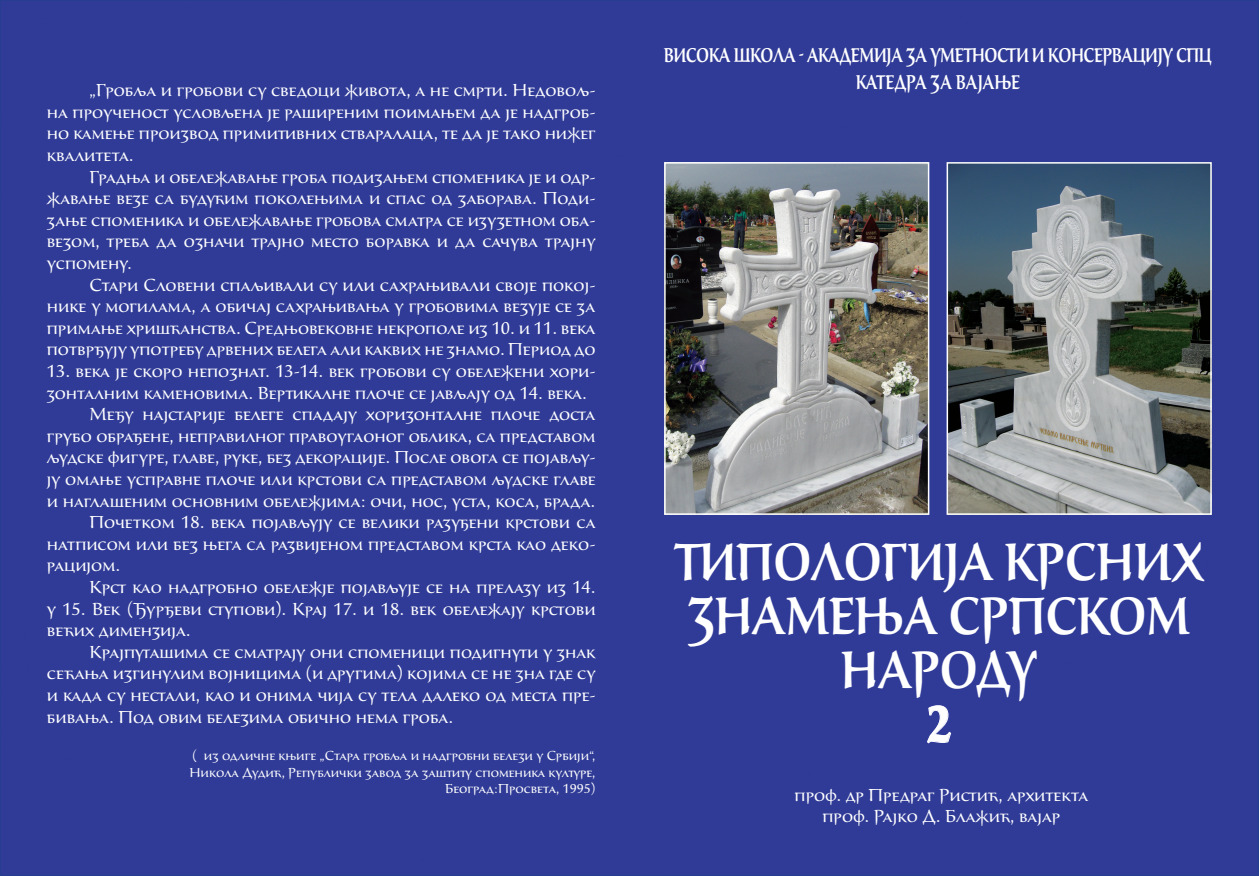
<style>
.page{position:relative;width:1259px;height:876px;background:#fff}
.page>*{position:absolute;margin:0;border:0;box-sizing:border-box;transform-origin:0 0}
.t1{font:600 54.3px "Sava Pro";color:#fff;scale:.8 1}
.t2{font:700 54.3px "Sava Pro";color:#fff;scale:.8 1}
.t3{font:600 20.7px/27px "Sava Pro";letter-spacing:-.025em;color:#fff;text-align:center;scale:.72 1}
.t4{font:18px/21.6px "Sava Pro";color:#fff;text-align:justify}
.t5{font:13.5px/16.2px "Sava Pro";color:#fff;text-align:right}
</style>
<div class="page">
<div style="left:3px;top:3px;width:1253px;height:870px;background:#303b97"></div>
<img style="left:667px;top:165px;width:259px;height:347px">
<div style="left:664px;top:162px;width:265px;height:353px;border:2px solid #fff"></div>
<img style="left:949px;top:165px;width:259px;height:347px">
<div style="left:946px;top:162px;width:265px;height:353px;border:2px solid #fff"></div>
<svg style="left:926px;top:705px;width:25px;height:38px"></svg>
<p class="t4" style="left:47px;top:79px;width:550px;text-indent:43px">„Гробља и гробови су сведоци живота, а не смрти. Недовољ&shy;на проученост условљена је раширеним поимањем да је надгроб&shy;но камење производ примитивних стваралаца, те да је тако нижег квалитета.</p>
<p class="t4" style="left:47px;top:166px;width:550px;text-indent:43px">Градња и обележавање гроба подизањем споменика је и одр&shy;жавање везе са будуим поколењима и спас од заборава. Поди&shy;зање споменика и обележавање гробова сматра се изузетом оба&shy;везом, треба да означи трајно место боравка и да сачува трајну успомену.</p>
<p class="t4" style="left:47px;top:274px;width:550px;text-indent:42px">Стари Словени спаљивали су или сахрањивали своје покој&shy;нике у могилама, а обичај сахрањивања у гробовима везује се за примање хришћанства. Средњовековне некрополе из 10. и 11. века потврђују употребу дрвених белега али каквих не знамо. Период до</p>
<p class="t4" style="left:47px;top:360px;width:550px">13. века је скоро непознат. 13-14. век гробови су обележени хори-</p>
<p class="t4" style="left:47px;top:382px;width:541px">зонталним каменовима. Вертикалне плоче се јављају од 14. века.</p>
<p class="t4" style="left:89px;top:403px;width:507px">Међу најстарије белеге спадају хоризонталне плоче доста</p>
<p class="t4" style="left:47px;top:425px;width:550px">грубо обрађене, неправилног правоугаоног облика, са представом</p>
<p class="t4" style="left:47px;top:446px;width:550px">људске фигуре, главе, руке, без декорације. После овога се појављу-</p>
<p class="t4" style="left:47px;top:468px;width:550px">ју омање усправне плоче или крстови са представом људске главе</p>
<p class="t4" style="left:47px;top:490px;width:550px">и наглашеним основним обележјима: очи, нос, уста, коса, брада.</p>
<p class="t4" style="left:89px;top:511px;width:507px">Почетком 18. века појављују се велики разуени крстови са</p>
<p class="t4" style="left:47px;top:533px;width:550px">натписом или без њега са развијеном представом крста као деко-</p>
<p class="t4" style="left:47px;top:554px;width:75px">рацијом.</p>
<p class="t4" style="left:89px;top:576px;width:507px">Крст као надгробно обележје појављује се на прелазу из 14.</p>
<p class="t4" style="left:47px;top:598px;width:550px">у 15. Век (Ђурђеви ступови). Крај 17. и 18. век обележају крстови</p>
<p class="t4" style="left:47px;top:619px;width:145px">већих димензија.</p>
<p class="t4" style="left:89px;top:641px;width:507px">Крајпуашима се сматрају они споменици подигнуи у знак</p>
<p class="t4" style="left:47px;top:662px;width:550px">сећања изгинулим војницима (и другима) којима се не зна где су</p>
<p class="t4" style="left:47px;top:684px;width:550px">и када су нестали, као и онима чија су тела далеко од места пре-</p>
<p class="t4" style="left:47px;top:706px;width:408px">бивања. Под овим белезима обично нема гроба.</p>
<p class="t5" style="left:189px;top:748px;width:407px">( из одличне књиге „Стара гробља и надгробни белези у Србији“,<br>Никола Дудић, Републички завод за заштиту споменика културе,<br>Београд:Просвета, 1995)</p>
<p class="t3" style="left:664px;top:42px;width:762px">Висока школа - Академија за уметности и консервацију СПЦ<br>Катедра за Вајање</p>
<h1 class="t1" style="left:674px;top:526px;width:328px">ТИПОЛОГИЈА</h1>
<h1 class="t1" style="left:1004px;top:526px;width:43px">КРСНИ</h1>
<h1 class="t1" style="left:1172px;top:526px;width:42px">Х</h1>
<h1 class="t1" style="left:688px;top:580px;width:46px">ЗНАМЕЊА</h1>
<h1 class="t1" style="left:948px;top:580px;width:167px">СРПСКОМ</h1>
<h1 class="t1" style="left:840px;top:634px;width:42px">НАРОДУ</h1>
<h1 class="t2" style="left:926px;top:688px;width:33px">2</h1>
<p class="t4" style="left:794px;top:784px;width:295px;text-align:center">проф. др Предраг Ристић, архитекта проф. Рајко Д. Блажић, вајар</p>
</div>
